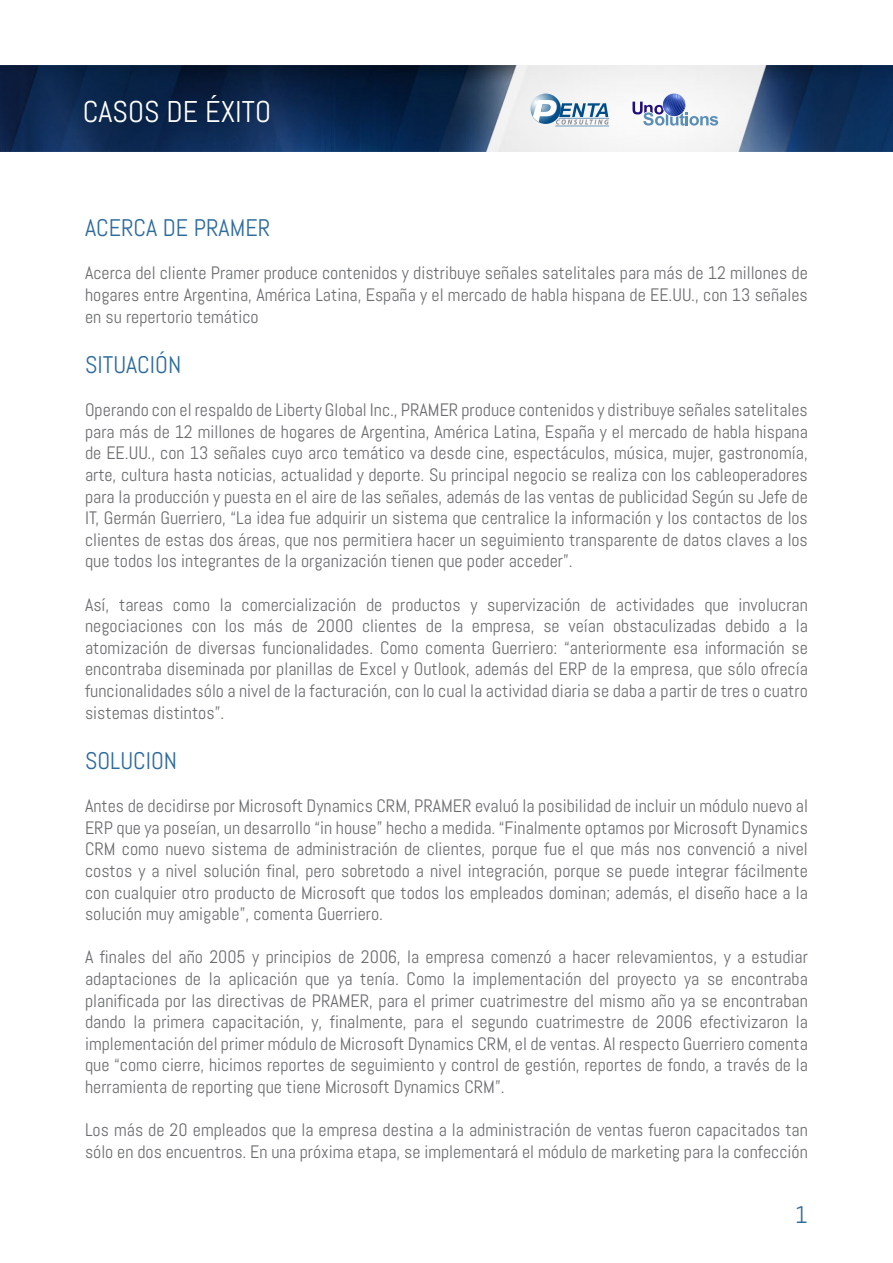
<style>
.page{position:relative;width:893px;height:1263px;background:#fff}
.page>*{position:absolute;margin:0;border:0;box-sizing:border-box;transform-origin:0 0}
.t1{font:30px "Abel";color:#fff}
.t2{font:24px "Abel";color:#2e6c9d}
.txt_justificado{font:18px/21.6px "Abel";color:#6c6d70;text-align:justify}
</style>
<div class="page">
<img style="left:0;top:66px;width:893px;height:86px">
<svg style="left:530px;top:94px;width:31px;height:30px"></svg>
<svg style="left:533px;top:100px;width:76px;height:25px"></svg>
<hr style="left:559px;top:118px;width:50px;height:1px;background:#709cbd">
<hr style="left:555px;top:126px;width:54px;height:1px;background:#709cbd">
<img style="left:663px;top:94px;width:22px;height:22px;border-radius:11px">
<svg style="left:632px;top:102px;width:86px;height:24px"></svg>
<p class="t1" style="left:83px;top:92px;width:190px">CASOS DE ÉXITO</p>
<p class="t2" style="left:85px;top:213px;width:187px">ACERCA DE PRAMER</p>
<p class="txt_justificado" style="left:85px;top:262px;width:724px">Acerca del cliente Pramer produce contenidos y distribuye señales satelitales para más de 12 millones de hogares entre Argentina, América Latina, España y el mercado de habla hispana de EE.UU., con 13 señales en su repertorio temático</p>
<p class="t2" style="left:85px;top:349px;width:98px">SITUACIÓN</p>
<p class="txt_justificado" style="left:85px;top:399px;width:724px">Operando con el respaldo de Liberty Global Inc., PRAMER produce contenidos y distribuye señales satelitales para más de 12 millones de hogares de Argentina, América Latina, España y el mercado de habla hispana de EE.UU., con 13 señales cuyo arco temático va desde cine, espectáculos, música, mujer, gastronomía, arte, cultura hasta noticias, actualidad y deporte. Su principal negocio se realiza con los cableoperadores para la producción y puesta en el aire de las señales, además de las ventas de publicidad Según su Jefe de IT, Germán Guerriero, “La idea fue adquirir un sistema que centralice la información y los contactos de los clientes de estas dos áreas, que nos permitiera hacer un seguimiento transparente de datos claves a los que todos los integrantes de la organización tienen que poder acceder”.</p>
<p class="txt_justificado" style="left:85px;top:594px;width:724px">Así, tareas como la comercialización de productos y supervización de actividades que involucran negociaciones con los más de 2000 clientes de la empresa, se veían obstaculizadas debido a la atomización de diversas funcionalidades. Como comenta Guerriero: “anteriormente esa información se encontraba diseminada por planillas de Excel y Outlook, además del ERP de la empresa, que sólo ofrecía funcionalidades sólo a nivel de la facturación, con lo cual la actividad diaria se daba a partir de tres o cuatro sistemas distintos”.</p>
<p class="t2" style="left:85px;top:745px;width:94px">SOLUCION</p>
<p class="txt_justificado" style="left:85px;top:795px;width:724px">Antes de decidirse por Microsoft Dynamics CRM, PRAMER evaluó la posibilidad de incluir un módulo nuevo al ERP que ya poseían, un desarrollo “in house” hecho a medida. “Finalmente optamos por Microsoft Dynamics CRM como nuevo sistema de administración de clientes, porque fue el que más nos convenció a nivel costos y a nivel solución final, pero sobretodo a nivel integración, porque se puede integrar fácilmente con cualquier otro producto de Microsoft que todos los empleados dominan; además, el diseño hace a la solución muy amigable”, comenta Guerriero.</p>
<p class="txt_justificado" style="left:85px;top:946px;width:724px">A finales del año 2005 y principios de 2006, la empresa comenzó a hacer relevamientos, y a estudiar adaptaciones de la aplicación que ya tenía. Como la implementación del proyecto ya se encontraba planificada por las directivas de PRAMER, para el primer cuatrimestre del mismo año ya se encontraban dando la primera capacitación, y, finalmente, para el segundo cuatrimestre de 2006 efectivizaron la implementación del primer módulo de Microsoft Dynamics CRM, el de ventas. Al respecto Guerriero comenta que “como cierre, hicimos reportes de seguimiento y control de gestión, reportes de fondo, a través de la herramienta de reporting que tiene Microsoft Dynamics CRM”.</p>
<p class="txt_justificado" style="left:85px;top:1119px;width:724px">Los más de 20 empleados que la empresa destina a la administración de ventas fueron capacitados tan sólo en dos encuentros. En una próxima etapa, se implementará el módulo de marketing para la confección</p>
<p class="t2" style="left:795px;top:1199px;width:14px">1</p>
</div>
